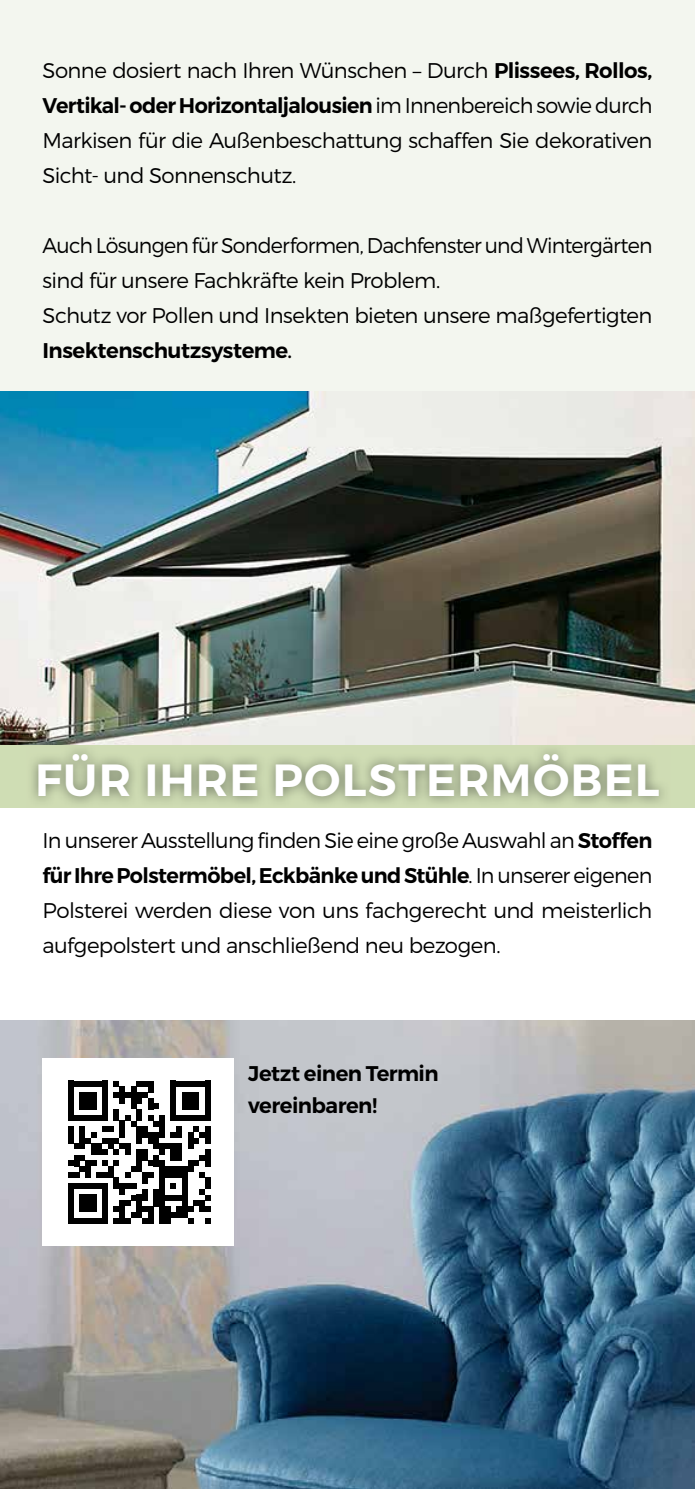
<style>
.page{position:relative;width:695px;height:1489px;background:#fff}
.page>*{position:absolute;margin:0;border:0;box-sizing:border-box;transform-origin:0 0}
.t1{font:600 45px "Montserrat";letter-spacing:.025em;color:#fff}
.t2{font:300 21.25px/35px "Montserrat";letter-spacing:-.025em;color:#000;text-align:justify}
.t3{font:600 21.25px/32.5px "Montserrat";letter-spacing:-.025em;color:#000}
.s1{font-weight:600}
.s2{font-weight:400}
</style>
<div class="page">
<div style="left:0;top:0;width:694px;height:402px;background:#f3f6ef"></div>
<img style="left:0;top:1020px;width:694px;height:468px">
<div style="left:43px;top:1058px;width:191px;height:187px;background:#fff"></div>
<div style="left:68px;top:1080px;width:6px;height:34px;background:#000"></div>
<div style="left:79px;top:1092px;width:6px;height:17px;background:#000"></div>
<div style="left:85px;top:1092px;width:6px;height:17px;background:#000"></div>
<div style="left:91px;top:1092px;width:5px;height:17px;background:#000"></div>
<svg style="left:74px;top:1081px;width:28px;height:5px"></svg>
<div style="left:102px;top:1080px;width:6px;height:34px;background:#000"></div>
<svg style="left:114px;top:1081px;width:5px;height:5px"></svg>
<svg style="left:114px;top:1092px;width:5px;height:5px"></svg>
<div style="left:119px;top:1086px;width:6px;height:17px;background:#000"></div>
<svg style="left:125px;top:1092px;width:6px;height:5px"></svg>
<div style="left:131px;top:1086px;width:5px;height:23px;background:#000"></div>
<div style="left:136px;top:1092px;width:6px;height:11px;background:#000"></div>
<svg style="left:136px;top:1081px;width:12px;height:5px"></svg>
<svg style="left:142px;top:1092px;width:6px;height:5px"></svg>
<div style="left:148px;top:1080px;width:5px;height:12px;background:#000"></div>
<div style="left:148px;top:1097px;width:5px;height:12px;background:#000"></div>
<svg style="left:68px;top:1103px;width:91px;height:120px"></svg>
<div style="left:153px;top:1194px;width:6px;height:12px;background:#000"></div>
<div style="left:159px;top:1114px;width:6px;height:23px;background:#000"></div>
<div style="left:159px;top:1143px;width:6px;height:11px;background:#000"></div>
<div style="left:159px;top:1160px;width:6px;height:17px;background:#000"></div>
<div style="left:159px;top:1177px;width:6px;height:17px;background:#000"></div>
<div style="left:159px;top:1194px;width:6px;height:17px;background:#000"></div>
<div style="left:159px;top:1211px;width:6px;height:12px;background:#000"></div>
<svg style="left:165px;top:1143px;width:5px;height:6px"></svg>
<div style="left:165px;top:1166px;width:5px;height:11px;background:#000"></div>
<div style="left:170px;top:1080px;width:6px;height:34px;background:#000"></div>
<svg style="left:170px;top:1132px;width:6px;height:5px"></svg>
<div style="left:170px;top:1143px;width:6px;height:17px;background:#000"></div>
<div style="left:170px;top:1166px;width:6px;height:11px;background:#000"></div>
<div style="left:176px;top:1126px;width:6px;height:11px;background:#000"></div>
<div style="left:176px;top:1143px;width:6px;height:17px;background:#000"></div>
<div style="left:176px;top:1166px;width:6px;height:11px;background:#000"></div>
<div style="left:182px;top:1092px;width:6px;height:17px;background:#000"></div>
<div style="left:182px;top:1166px;width:6px;height:11px;background:#000"></div>
<div style="left:182px;top:1177px;width:6px;height:17px;background:#000"></div>
<div style="left:188px;top:1092px;width:5px;height:17px;background:#000"></div>
<div style="left:193px;top:1092px;width:6px;height:17px;background:#000"></div>
<svg style="left:176px;top:1081px;width:29px;height:5px"></svg>
<svg style="left:188px;top:1126px;width:17px;height:51px"></svg>
<div style="left:205px;top:1080px;width:5px;height:34px;background:#000"></div>
<svg style="left:170px;top:1114px;width:40px;height:6px"></svg>
<div style="left:205px;top:1126px;width:5px;height:17px;background:#000"></div>
<div style="left:205px;top:1149px;width:5px;height:17px;background:#000"></div>
<div style="left:205px;top:1177px;width:5px;height:12px;background:#000"></div>
<svg style="left:165px;top:1183px;width:45px;height:40px"></svg>
<div style="left:0;top:744px;width:694px;height:64px;background:#cfddb4"></div>
<img style="left:27px;top:744px;width:643px;height:60px">
<img style="left:0;top:392px;width:694px;height:352px">
<p class="t2" style="left:43px;top:52px;width:611px">Sonne dosiert nach Ihren Wünschen – Durch <span class="s1">Plissees, Rollos, Vertikal- oder Horizontaljalousien</span> im Innenbereich sowie durch Markisen für die Außenbeschattung schaffen Sie dekorativen Sicht- und Sonnenschutz.</p>
<p class="t2" style="left:43px;top:227px;width:611px;text-align:left">Auch Lösungen für Sonderformen, Dachfenster und Wintergärten sind für unsere Fachkräfte kein Problem.<br>Schutz vor Pollen und Insekten bieten unsere maßgefertigten <span class="s1">Insektenschutzsysteme</span><span class="s2">.</span></p>
<h1 class="t1" style="left:35px;top:751px;width:626px">FÜR IHRE POLSTERMÖBEL</h1>
<p class="t2" style="left:43px;top:822px;width:611px">In unserer Ausstellung finden Sie eine große Auswahl an <span class="s1">Stoffen für Ihre Polstermöbel, Eckbänke und Stühle</span>. In unserer eigenen Polsterei werden diese von uns fachgerecht und meisterlich aufgepolstert und anschließend neu bezogen.</p>
<p class="t3" style="left:248px;top:1056px;width:192px">Jetzt einen Termin vereinbaren!</p>
</div>
